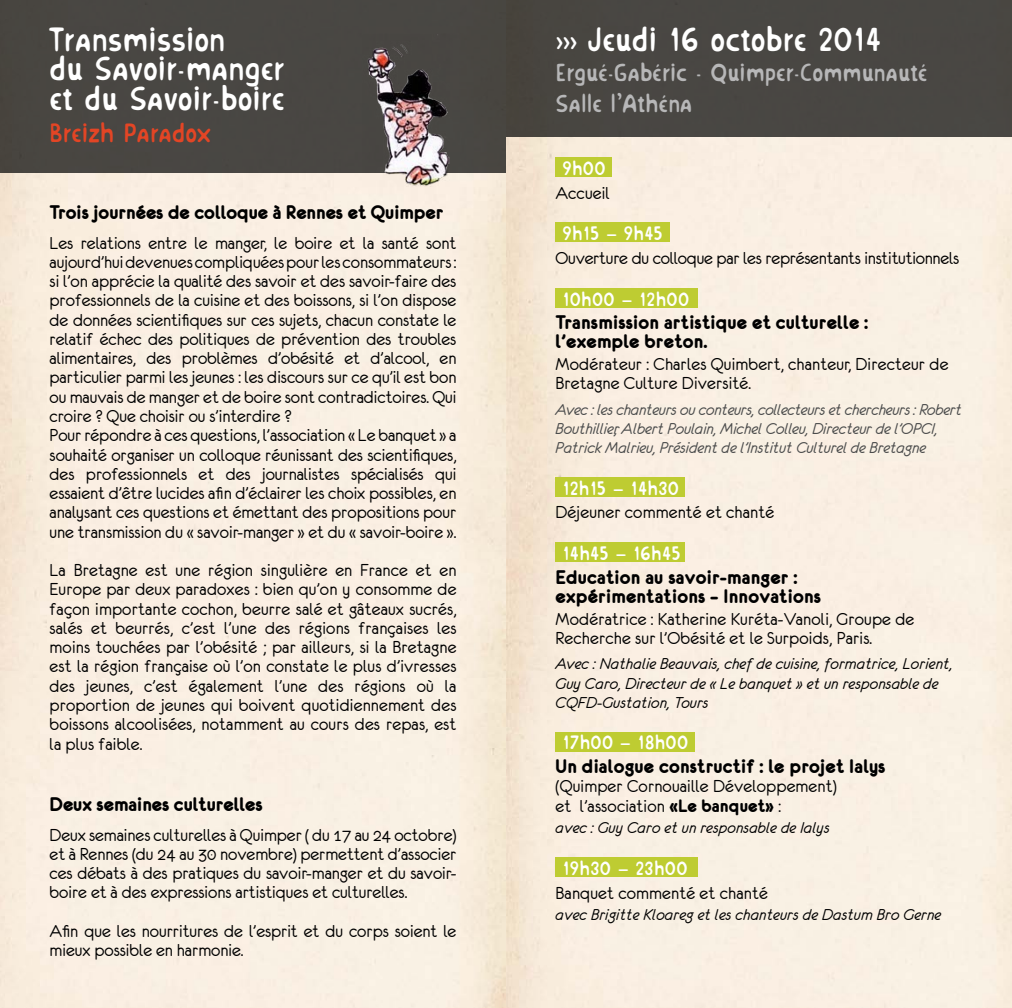
<style>
.page{position:relative;width:1012px;height:1008px;background:#fff}
.page>*{position:absolute;margin:0;border:0;box-sizing:border-box;transform-origin:0 0}
.t1{font:33.25px/29.8px "Horny Village SEGUNDA";color:#fff}
.t2{font:26.25px "Horny Village SEGUNDA";color:#e34525}
.t3{font:24.5px/30.4px "Horny Village SEGUNDA";color:#b7b7b8}
.t4{font:21px/19.2px "Eurofurencebold";letter-spacing:.01em;color:#000}
.t5{font:19.25px/19.2px "Eurofurenceregular";color:#000}
.t6{font:19.25px "Horny Village SEGUNDA";letter-spacing:.01em;color:#fff}
.t7{font:17.5px/19.2px "Eurofurenceitalic";letter-spacing:.01em;color:#000}
.t8{font:17.5px/19.2px "Eurofurenceitalic";color:#4b4c4c}
.s1{font-family:"Eurofurencebold"}
</style>
<div class="page">
<img style="left:0;top:136px;width:1012px;height:871px">
<div style="left:0;top:0;width:506px;height:173px;background:#494643"></div>
<div style="left:506px;top:0;width:506px;height:136px;background:#494743"></div>
<img style="left:362px;top:44px;width:87px;height:142px">
<div style="left:556px;top:157px;width:56px;height:20px;background:#becc32"></div>
<div style="left:556px;top:223px;width:114px;height:19px;background:#becc32"></div>
<div style="left:556px;top:288px;width:142px;height:19px;background:#becc32"></div>
<div style="left:556px;top:477px;width:129px;height:19px;background:#becc32"></div>
<div style="left:556px;top:542px;width:129px;height:19px;background:#becc32"></div>
<div style="left:556px;top:731px;width:139px;height:20px;background:#becc32"></div>
<div style="left:556px;top:857px;width:142px;height:19px;background:#becc32"></div>
<h1 class="t1" style="left:50px;top:25px;width:237px">Transmission<br>du Savoir-manger et du Savoir-boire</h1>
<h2 class="t2" style="left:50px;top:119px;width:163px">Breizh Paradox</h2>
<p class="t4" style="left:50px;top:202px;width:395px">Trois journées de colloque à Rennes et Quimper</p>
<p class="t5" style="left:50px;top:233px;width:408px">Les relations entre le manger, le boire et la santé sont aujourd’hui devenues compliquées pour les consommateurs: si l’on apprécie la qualité des savoir et des savoir-faire des professionnels de la cuisine et des boissons, si l’on dispose de données scientifiques sur ces sujets, chacun constate le relatif échec des politiques de prévention des troubles alimentaires, des problèmes d’obésité et d’alcool, en particulier parmi les jeunes : les discours sur ce qu’il est bon ou mauvais de manger et de boire sont contradictoires. Qui croire ? Que choisir ou s’interdire ?<br>Pour répondre à ces questions, l’association « Le banquet » a souhaité organiser un colloque réunissant des scientifiques, des professionnels et des journalistes spécialisés qui essaient d’être lucides afin d’éclairer les choix possibles, en analysant ces questions et émettant des propositions pour une transmission du « savoir-manger » et du « savoir-boire ».</p>
<p class="t5" style="left:50px;top:560px;width:408px;text-align:justify">La Bretagne est une région singulière en France et en Europe par deux paradoxes : bien qu’on y consomme de façon importante cochon, beurre salé et gâteaux sucrés, salés et beurrés, c’est l’une des régions françaises les moins touchées par l’obésité ; par ailleurs, si la Bretagne est la région française où l’on constate le plus d’ivresses des jeunes, c’est également l’une des régions où la proportion de jeunes qui boivent quotidiennement des boissons alcoolisées, notamment au cours des repas, est la plus faible.</p>
<p class="t4" style="left:50px;top:794px;width:215px">Deux semaines culturelles</p>
<p class="t5" style="left:50px;top:824px;width:408px;text-align:justify">Deux semaines culturelles à Quimper ( du 17 au 24 octobre) et à Rennes (du 24 au 30 novembre) permettent d’associer ces débats à des pratiques du savoir-manger et du savoir&shy;boire et à des expressions artistiques et culturelles.</p>
<p class="t5" style="left:50px;top:920px;width:408px">Afin que les nourritures de l’esprit et du corps soient le mieux possible en harmonie.</p>
<h1 class="t1" style="left:556px;top:25px;width:328px">››› Jeudi 16 octobre 2014</h1>
<p class="t3" style="left:556px;top:58px;width:374px">Ergué-Gabéric - Quimper-Communauté<br>Salle l’Athéna</p>
<p class="t6" style="left:562px;top:158px;width:45px">9h00</p>
<p class="t5" style="left:556px;top:183px;width:56px">Accueil</p>
<p class="t6" style="left:562px;top:224px;width:102px">9h15 – 9h45</p>
<p class="t5" style="left:556px;top:248px;width:405px">Ouverture du colloque par les représentants institutionnels</p>
<p class="t6" style="left:562px;top:289px;width:128px">10h00 – 12h00</p>
<p class="t4" style="left:556px;top:312px;width:314px">Transmission artistique et culturelle : l’exemple breton.</p>
<p class="t5" style="left:556px;top:354px;width:394px">Modérateur : Charles Quimbert, chanteur, Directeur de<br>Bretagne Culture Diversité.</p>
<p class="t8" style="left:556px;top:399px;width:408px">Avec : les chanteurs ou conteurs, collecteurs et chercheurs : Robert<br>Bouthillier, Albert Poulain, Michel Colleu, Directeur de l’OPCI,<br>Patrick Malrieu, Président de l’Institut Culturel de Bretagne</p>
<p class="t6" style="left:562px;top:478px;width:118px">12h15 – 14h30</p>
<p class="t5" style="left:556px;top:502px;width:220px">Déjeuner commenté et chanté</p>
<p class="t6" style="left:562px;top:543px;width:120px">14h45 – 16h45</p>
<p class="t4" style="left:556px;top:567px;width:267px">Education au savoir-manger : expérimentations – Innovations</p>
<p class="t5" style="left:556px;top:609px;width:360px">Modératrice : Katherine Kuréta-Vanoli, Groupe de<br>Recherche sur l’Obésité et le Surpoids, Paris.</p>
<p class="t7" style="left:556px;top:654px;width:398px">Avec : Nathalie Beauvais, chef de cuisine, formatrice, Lorient,<br>Guy Caro, Directeur de « Le banquet » et un responsable de<br>CQFD-Gustation, Tours</p>
<p class="t6" style="left:562px;top:732px;width:127px">17h00 – 18h00</p>
<p class="t4" style="left:556px;top:756px;width:331px">Un dialogue constructif : le projet Ialys</p>
<p class="t5" style="left:556px;top:776px;width:283px">(Quimper Cornouaille Développement) et l’association <span class="s1">«Le banquet»</span> :</p>
<p class="t7" style="left:556px;top:817px;width:275px">avec : Guy Caro et un responsable de Ialys</p>
<p class="t6" style="left:562px;top:858px;width:127px">19h30 – 23h00</p>
<p class="t5" style="left:556px;top:882px;width:214px">Banquet commenté et chanté</p>
<p class="t7" style="left:556px;top:904px;width:387px">avec Brigitte Kloareg et les chanteurs de Dastum Bro Gerne</p>
</div>
